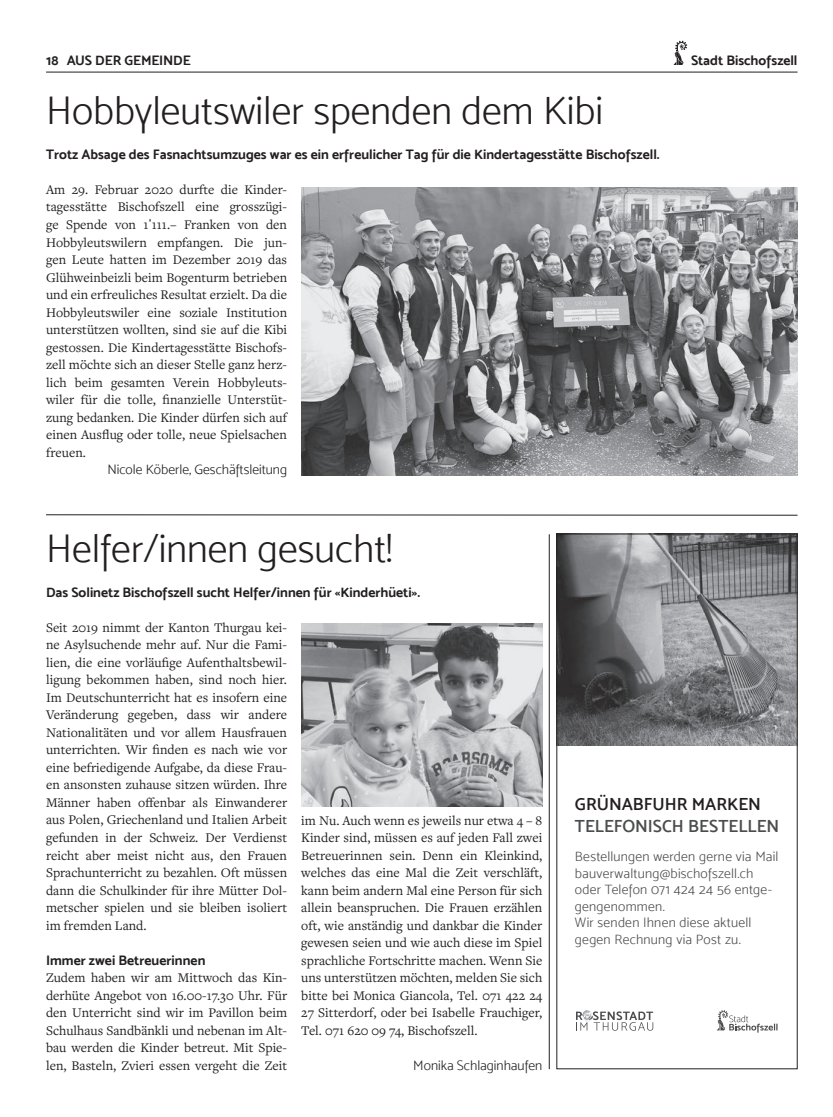
<style>
.page{position:relative;width:833px;height:1117px;background:#fff}
.page>*{position:absolute;margin:0;border:0;box-sizing:border-box;transform-origin:0 0}
.t1{font:40px "Mosk Light 300";color:#231f20}
.t2{font:17.5px "Mosk Semi Bold 600";color:#4b4c4d}
.t3{font:17.5px "Mosk Semi Bold 600";color:#231f20}
.t4{font:13.75px/17.5px "Freight Text Pro";color:#231f20;text-align:justify}
.t5{font:13.75px "Mosk Bold 700";color:#231f20}
.t6{font:13.75px/16.5px "Mosk Light 300";letter-spacing:.015em;color:#4b4c4d}
.t7{font:13.75px "Mosk Light 300";color:#231f20}
.s1{font-family:"DIN Pro"}
</style>
<div class="page">
<hr style="left:46px;top:72px;width:751px;height:1px;background:#231f20">
<svg style="left:673px;top:41px;width:14px;height:24px"></svg>
<img style="left:301px;top:187px;width:496px;height:288px">
<svg style="left:46px;top:514px;width:752px;height:1px"></svg>
<img style="left:301px;top:623px;width:241px;height:183px">
<hr style="left:549px;top:534px;width:1px;height:534px;background:#231f20">
<svg style="left:576px;top:1010px;width:77px;height:20px"></svg>
<svg style="left:717px;top:1010px;width:60px;height:22px"></svg>
<img style="left:558px;top:535px;width:237px;height:210px">
<div style="left:556px;top:533px;width:241px;height:535px;border:1px solid #231f20"></div>
<p class="t5" style="left:46px;top:52px;width:146px">18 AUS DER GEMEINDE</p>
<p class="t5" style="left:691px;top:52px;width:108px">Stadt Bischofszell</p>
<h1 class="t1" style="left:46px;top:87px;width:558px">Hobbyleutswiler spenden dem Kibi</h1>
<p class="t5" style="left:46px;top:146px;width:615px">Trotz Absage des Fasnachtsumzuges war es ein erfreulicher Tag für die Kindertagesstätte Bischofszell.</p>
<p class="t4" style="left:46px;top:180px;width:242px">Am 29. Februar 2020 durfte die Kinder&shy;tagesstätte Bischofszell eine grosszügi&shy;ge Spende von 1<span class="s1">'</span>111.– Franken von den Hobbyleutswilern empfangen. Die jun&shy;gen Leute hatten im Dezember 2019 das Glühweinbeizli beim Bogenturm betrieben und ein erfreuliches Resultat erzielt. Da die Hobbyleutswiler eine soziale Institution unterstützen wollten, sind sie auf die Kibi gestossen. Die Kindertagesstätte Bischofs&shy;zell möchte sich an dieser Stelle ganz herz&shy;lich beim gesamten Verein Hobbyleuts&shy;wiler für die tolle, finanzielle Unterstüt&shy;zung bedanken. Die Kinder dürfen sich auf einen Ausflug oder tolle, neue Spielsachen freuen.</p>
<p class="t7" style="left:107px;top:461px;width:181px">Nicole Köberle, Geschäftsleitung</p>
<h1 class="t1" style="left:46px;top:525px;width:348px">Helfer/innen gesucht!</h1>
<p class="t5" style="left:46px;top:583px;width:376px">Das Solinetz Bischofszell sucht Helfer/innen für «Kinderhüeti».</p>
<p class="t4" style="left:46px;top:618px;width:242px">Seit 2019 nimmt der Kanton Thurgau kei&shy;ne Asylsuchende mehr auf. Nur die Fami&shy;lien, die eine vorläufige Aufenthaltsbewil&shy;ligung bekommen haben, sind noch hier.<br>Im Deutschunterricht hat es insofern eine Veränderung gegeben, dass wir andere Nationalitäten und vor allem Hausfrauen unterrichten. Wir finden es nach wie vor eine befriedigende Aufgabe, da diese Frau&shy;en ansonsten zuhause sitzen würden. Ihre Männer haben offenbar als Einwanderer aus Polen, Griechenland und Italien Arbeit gefunden in der Schweiz. Der Verdienst reicht aber meist nicht aus, den Frauen Sprachunterricht zu bezahlen. Oft müssen dann die Schulkinder für ihre Mütter Dol&shy;metscher spielen und sie bleiben isoliert im fremden Land.</p>
<p class="t5" style="left:46px;top:951px;width:161px">Immer zwei Betreuerinnen</p>
<p class="t4" style="left:46px;top:968px;width:242px">Zudem haben wir am Mittwoch das Kin&shy;derhüte Angebot von 16.00-17.30 Uhr. Für den Unterricht sind wir im Pavillon beim Schulhaus Sandbänkli und nebenan im Alt&shy;bau werden die Kinder betreut. Mit Spie&shy;len, Basteln, Zvieri essen vergeht die Zeit</p>
<p class="t4" style="left:301px;top:810px;width:242px">im Nu. Auch wenn es jeweils nur etwa 4 – 8<br>Kinder sind, müssen es auf jeden Fall zwei Betreuerinnen sein. Denn ein Kleinkind, welches das eine Mal die Zeit verschläft, kann beim andern Mal eine Person für sich allein beanspruchen. Die Frauen erzählen oft, wie anständig und dankbar die Kinder gewesen seien und wie auch diese im Spiel sprachliche Fortschritte machen. Wenn Sie uns unterstützen möchten, melden Sie sich bitte bei Monica Giancola, Tel. 071 422 24<br>27 Sitterdorf, oder bei Isabelle Frauchiger, Tel. 071 620 09 74, Bischofszell.</p>
<p class="t7" style="left:413px;top:1056px;width:130px">Monika Schlaginhaufen</p>
<p class="t3" style="left:575px;top:793px;width:187px">GRÜNABFUHR MARKEN</p>
<p class="t2" style="left:575px;top:815px;width:206px">TELEFONISCH BESTELLEN</p>
<p class="t6" style="left:575px;top:847px;width:205px">Bestellungen werden gerne via Mail bauverwaltung@bischofszell.ch oder Telefon 071 424 24 56 entge&shy;gengenommen.<br>Wir senden Ihnen diese aktuell gegen Rechnung via Post zu.</p>
</div>
